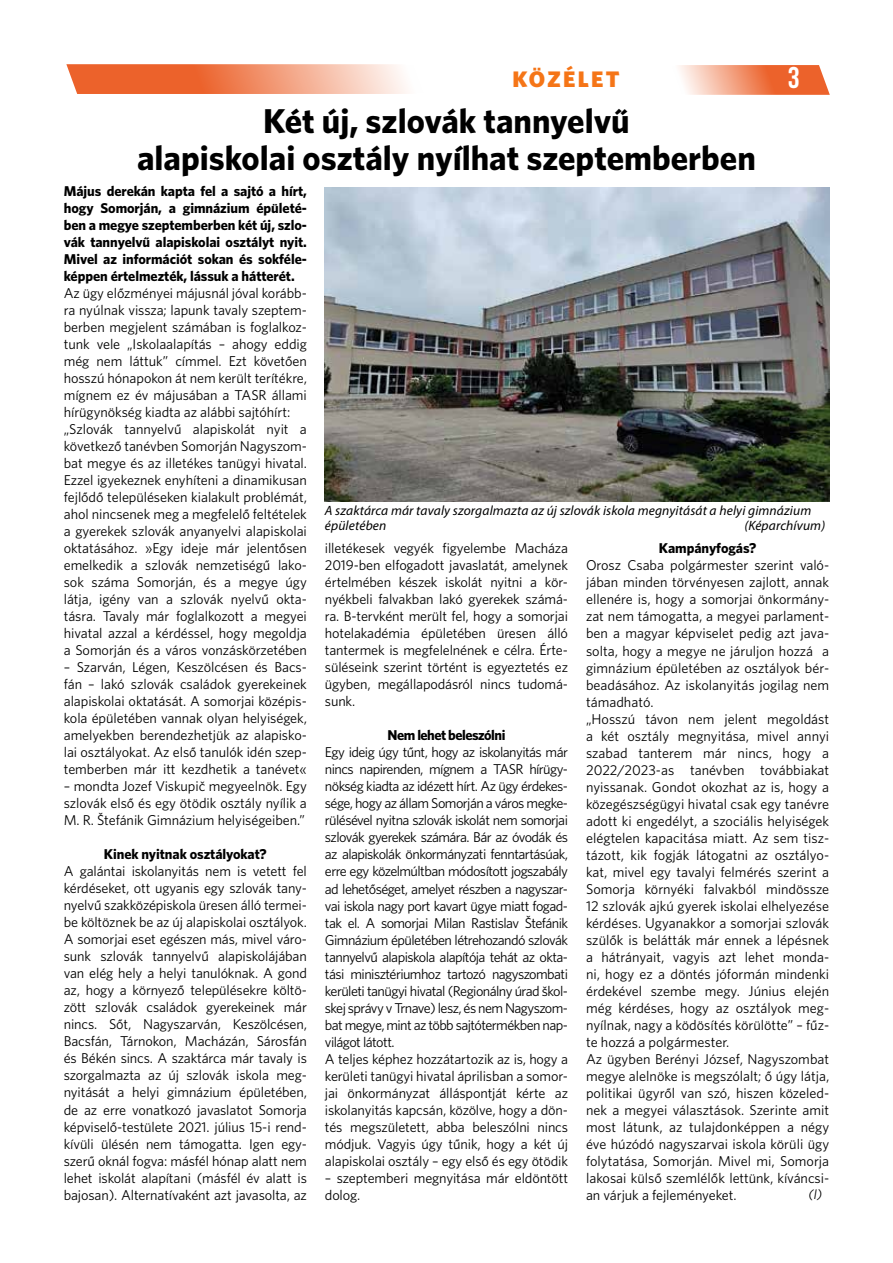
<style>
.page{position:relative;width:893px;height:1263px;background:#fff}
.page>*{position:absolute;margin:0;border:0;box-sizing:border-box;transform-origin:0 0}
.t1{font:34.5px/37.5px "Whitney CE Bold";color:#000;text-align:center}
.t2{font:30px "Bebas Neue";color:#fff}
.t3{font:22.5px "Whitney CE Black";letter-spacing:.1em;color:#f57517}
.t4{font:14.25px/17px "Whitney C Ebook";letter-spacing:-.005em;color:#000;text-align:justify}
.t5{font:14.25px/17px "Whitney C Ebook";letter-spacing:-.04em;color:#000}
.t6{font:14.25px/17px "Whitney CE Bold";letter-spacing:-.005em;color:#000;text-align:justify}
.t7{font:14.25px "Whitney CE Bold";letter-spacing:-.035em;color:#000}
.t8{font:italic 13.5px/15px "Myriad Pro";letter-spacing:.01em;color:#000}
.t9{font:italic 13.5px "Whitney C Ebook";color:#000}
</style>
<div class="page">
<svg style="left:679px;top:65px;width:151px;height:30px;background:#f29874"></svg>
<svg style="left:66px;top:64px;width:341px;height:30px;background:#f1946e"></svg>
<img style="left:325px;top:187px;width:504px;height:315px">
<h3 class="t3" style="left:512px;top:65px;width:109px">KÖZÉLET</h3>
<h2 class="t2" style="left:788px;top:61px;width:13px">3</h2>
<h1 class="t1" style="left:137px;top:101px;width:620px">Két új, szlovák tannyelvű<br>alapiskolai osztály nyílhat szeptemberben</h1>
<p class="t6" style="left:64px;top:182px;width:245px">Május derekán kapta fel a sajtó a hírt, hogy Somorján, a gimnázium épületé&shy;ben a megye szeptemberben két új, szlo&shy;vák tannyelvű alapiskolai osztályt nyit.<br>Mivel az információt sokan és sokféle&shy;képpen értelmezték, lássuk a hátterét.</p>
<p class="t4" style="left:64px;top:284px;width:245px;text-align:left">Az ügy előzményei májusnál jóval korább&shy;ra nyúlnak vissza; lapunk tavaly szeptem&shy;berben megjelent számában is foglalkoz&shy;tunk vele „Iskolaalapítás – ahogy eddig még nem láttuk” címmel. Ezt követően hosszú hónapokon át nem került terítékre, mígnem ez év májusában a TASR állami hírügynökség kiadta az alábbi sajtóhírt: „Szlovák tannyelvű alapiskolát nyit a következő tanévben Somorján Nagyszom&shy;bat megye és az illetékes tanügyi hivatal.<br>Ezzel igyekeznek enyhíteni a dinamikusan fejlődő településeken kialakult problémát, ahol nincsenek meg a megfelelő feltételek a gyerekek szlovák anyanyelvi alapiskolai oktatásához. »Egy ideje már jelentősen emelkedik a szlovák nemzetiségű lako&shy;sok száma Somorján, és a megye úgy látja, igény van a szlovák nyelvű okta&shy;tásra. Tavaly már foglalkozott a megyei hivatal azzal a kérdéssel, hogy megoldja a Somorján és a város vonzáskörzetében</p>
<p class="t4" style="left:64px;top:658px;width:245px">– Szarván, Légen, Keszölcésen és Bacs&shy;fán – lakó szlovák családok gyerekeinek alapiskolai oktatását. A somorjai középis&shy;kola épületében vannak olyan helyiségek, amelyekben berendezhetjük az alapisko&shy;lai osztályokat. Az első tanulók idén szep&shy;temberben már itt kezdhetik a tanévet«</p>
<p class="t4" style="left:64px;top:778px;width:245px">– mondta Jozef Viskupič megyeelnök. Egy szlovák első és egy ötödik osztály nyílik a M. R. Štefánik Gimnázium helyiségeiben.”</p>
<p class="t6" style="left:104px;top:845px;width:164px">Kinek nyitnak osztályokat?</p>
<p class="t4" style="left:64px;top:863px;width:245px">A galántai iskolanyitás nem is vetett fel kérdéseket, ott ugyanis egy szlovák tan - nyelvű szakközépiskola üresen álló termei&shy;be költöznek be az új alapiskolai osztályok.<br>A somorjai eset egészen más, mivel váro&shy;sunk szlovák tannyelvű alapiskolájában van elég hely a helyi tanulóknak. A gond az, hogy a környező településekre költö&shy;zött szlovák családok gyerekeinek már nincs. Sőt, Nagyszarván, Keszölcésen, Bacsfán, Tárnokon, Macházán, Sárosfán és Békén sincs. A szaktárca már tavaly is szorgalmazta az új szlovák iskola meg&shy;nyitását a helyi gimnázium épületében, de az erre vonatkozó javaslatot Somorja képviselő-testülete 2021. július 15-i rend&shy;kívüli ülésén nem támogatta. Igen egy&shy;szerű oknál fogva: másfél hónap alatt nem lehet iskolát alapítani (másfél év alatt is bajosan). Alternatívaként azt javasolta, az</p>
<p class="t8" style="left:325px;top:503px;width:488px">A szaktárca már tavaly szorgalmazta az új szlovák iskola megnyitását a helyi gimnázium épületében</p>
<p class="t8" style="left:744px;top:518px;width:82px">(Képarchívum)</p>
<p class="t4" style="left:325px;top:540px;width:245px">illetékesek vegyék figyelembe Macháza 2019-ben elfogadott javaslatát, amelynek értelmében készek iskolát nyitni a kör&shy;nyékbeli falvakban lakó gyerekek számá&shy;ra. B-tervként merült fel, hogy a somorjai hotelakadémia épületében üresen álló tantermek is megfelelnének e célra. Érte&shy;süléseink szerint történt is egyeztetés ez ügyben, megállapodásról nincs tudomá&shy;sunk.</p>
<p class="t7" style="left:388px;top:727px;width:119px">Nem lehet beleszólni</p>
<p class="t5" style="left:325px;top:744px;width:245px">Egy ideig úgy tűnt, hogy az iskolanyitás már nincs napirenden, mígnem a TASR hírügy&shy;nökség kiadta az idézett hírt. Az ügy érdekes&shy;sége, hogy az állam Somorján a város megke&shy;rülésével nyitna szlovák iskolát nem somorjai szlovák gyerekek számára. Bár az óvodák és az alapiskolák önkormányzati fenntartásúak, erre egy közelmúltban módosított jogszabály ad lehetőséget, amelyet részben a nagyszar&shy;vai iskola nagy port kavart ügye miatt fogad&shy;tak el. A somorjai Milan Rastislav Štefánik Gimnázium épületében létrehozandó szlovák tannyelvű alapiskola alapítója tehát az okta&shy;tási minisztériumhoz tartozó nagyszombati kerületi tanügyi hivatal (Regionálny úrad škol&shy;skej správy v Trnave) lesz, és nem Nagyszom&shy;bat megye, mint az több sajtótermékben nap&shy;világot látott.<br>A teljes képhez hozzátartozik az is, hogy a kerületi tanügyi hivatal áprilisban a somor&shy;jai önkormányzat álláspontját kérte az iskolanyitás kapcsán, közölve, hogy a dön&shy;tés megszületett, abba beleszólni nincs módjuk. Vagyis úgy tűnik, hogy a két új alapiskolai osztály – egy első és egy ötödik</p>
<p class="t4" style="left:325px;top:1169px;width:245px">– szeptemberi megnyitása már eldöntött dolog.</p>
<p class="t6" style="left:659px;top:540px;width:99px">Kampányfogás?</p>
<p class="t4" style="left:586px;top:557px;width:245px;text-align:left">Orosz Csaba polgármester szerint való&shy;jában minden törvényesen zajlott, annak ellenére is, hogy a somorjai önkormány&shy;zat nem támogatta, a megyei parlament&shy;ben a magyar képviselet pedig azt java&shy;solta, hogy a megye ne járuljon hozzá a gimnázium épületében az osztályok bér&shy;beadásához. Az iskolanyitás jogilag nem támadható.<br>„Hosszú távon nem jelent megoldást a két osztály megnyitása, mivel annyi szabad tanterem már nincs, hogy a 2022/2023-as tanévben továbbiakat nyissanak. Gondot okozhat az is, hogy a közegészségügyi hivatal csak egy tanévre adott ki engedélyt, a szociális helyiségek elégtelen kapacitása miatt. Az sem tisz&shy;tázott, kik fogják látogatni az osztályo&shy;kat, mivel egy tavalyi felmérés szerint a Somorja környéki falvakból mindössze 12 szlovák ajkú gyerek iskolai elhelyezése kérdéses. Ugyanakkor a somorjai szlovák szülők is belátták már ennek a lépésnek a hátrányait, vagyis azt lehet monda&shy;ni, hogy ez a döntés jóformán mindenki érdekével szembe megy. Június elején még kérdéses, hogy az osztályok meg&shy;nyílnak, nagy a ködösítés körülötte” – fűz&shy;te hozzá a polgármester.<br>Az ügyben Berényi József, Nagyszombat megye alelnöke is megszólalt; ő úgy látja, politikai ügyről van szó, hiszen közeled&shy;nek a megyei választások. Szerinte amit most látunk, az tulajdonképpen a négy éve húzódó nagyszarvai iskola körüli ügy folytatása, Somorján. Mivel mi, Somorja lakosai külső szemlélők lettünk, kíváncsi&shy;an várjuk a fejleményeket.</p>
<p class="t9" style="left:808px;top:1187px;width:15px">(l)</p>
</div>
